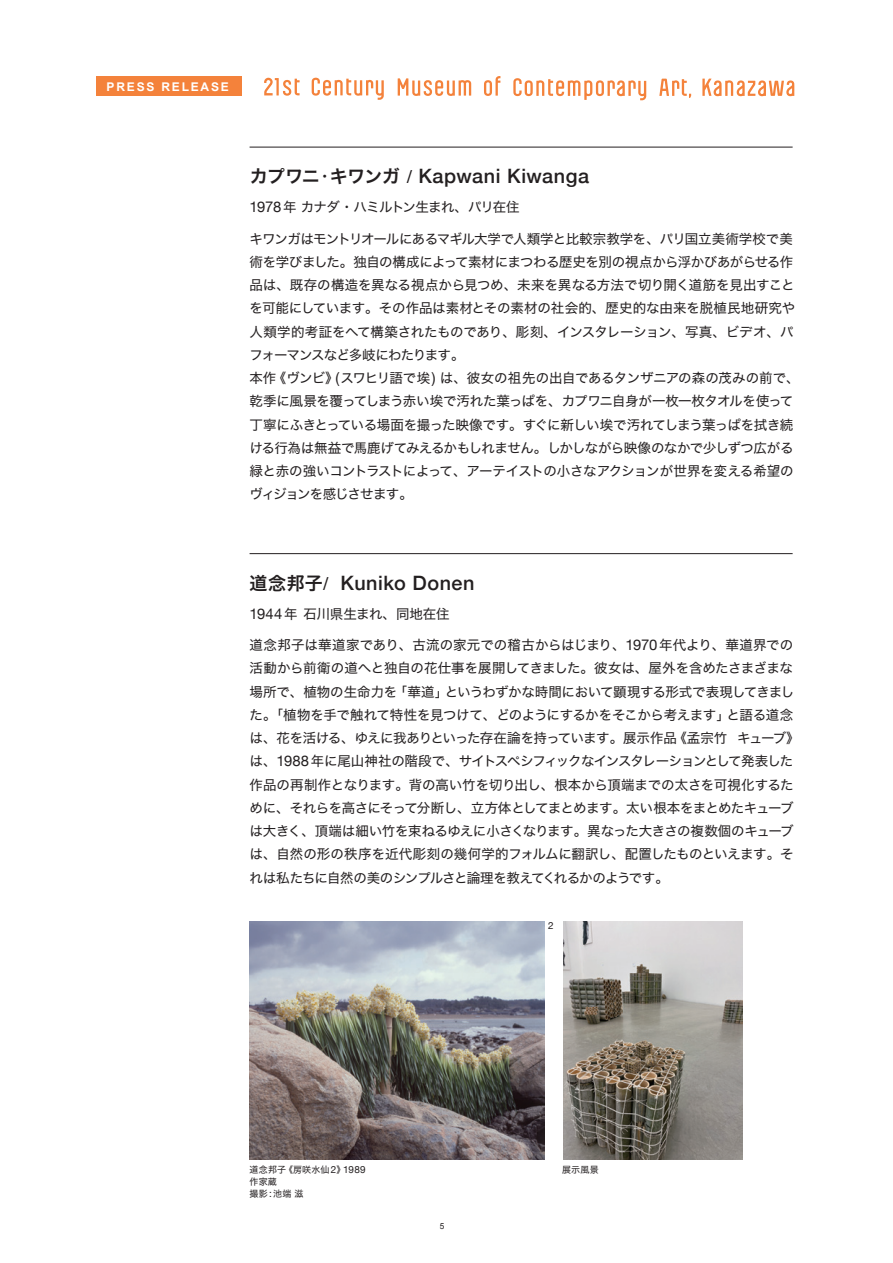
<style>
.page{position:relative;width:893px;height:1263px;background:#fff}
.page>*{position:absolute;margin:0;border:0;box-sizing:border-box;transform-origin:0 0}
.t1{font:500 19.8px "Helvetica Neue";letter-spacing:.025em;color:#231f20}
.t2{font:13.5px/23.2px "Hira Kaku Std W4";letter-spacing:-.03em;color:#231f20}
.t3{font:13.5px "Hira Kaku Std W4";letter-spacing:-.055em;color:#231f20}
.t4{font:700 12px "Arial";letter-spacing:.15em;color:#fff}
.t5{font:9.9px "Helvetica Neue";color:#231f20}
.t6{font:9px/12px "Hira Kaku Std W4";letter-spacing:.025em;color:#231f20}
.t7{font:8.25px "Arial";color:#231f20}
.s1{font-family:"Hira Kaku Pro W6";font-weight:400;font-size:18px}
.s2{font-family:"Hira Kaku Pro W3";font-weight:400;font-size:18px}
.s3{font-family:"Helvetica";font-weight:400;font-size:18px}
.s4{font-family:"Helvetica Neue";font-size:14.85px}
.s5{font-family:"Helvetica Neue";font-size:9.9px}
</style>
<div class="page">
<svg style="left:312px;top:78px;width:72px;height:22px"></svg>
<svg style="left:264px;top:78px;width:36px;height:18px"></svg>
<svg style="left:484px;top:76px;width:16px;height:20px"></svg>
<svg style="left:398px;top:78px;width:73px;height:18px"></svg>
<svg style="left:659px;top:79px;width:32px;height:19px"></svg>
<svg style="left:513px;top:78px;width:133px;height:22px"></svg>
<svg style="left:702px;top:79px;width:92px;height:17px"></svg>
<div style="left:96px;top:77px;width:146px;height:19px;background:#f4823b"></div>
<hr style="left:250px;top:553px;width:543px;height:1px;background:#231f20">
<img style="left:250px;top:921px;width:294px;height:238px">
<img style="left:564px;top:921px;width:178px;height:238px">
<hr style="left:250px;top:147px;width:543px;height:1px;background:#231f20">
<p class="t4" style="left:107px;top:80px;width:124px">PRESS RELEASE</p>
<h1 class="t1" style="left:250px;top:160px;width:341px"><span class="s1">カプワニ</span><span class="s2">・</span><span class="s1">キワンガ</span> <span class="s3">/</span> Kapwani Kiwanga</h1>
<p class="t3" style="left:250px;top:197px;width:272px"><span class="s4">1978</span> 年カナダ・ハミルトン生まれ、パリ在住</p>
<p class="t2" style="left:250px;top:227px;width:552px">キワンガはモントリオールにあるマギル大学で人類学と比較宗教学を、パリ国立美術学校で美術を学びました。独自の構成によって素材にまつわる歴史を別の視点から浮かびあがらせる作品は、既存の構造を異なる視点から見つめ、未来を異なる方法で切り開く道筋を見出すことを可能にしています。その作品は素材とその素材の社会的、歴史的な由来を脱植民地研究や人類学的考証をへて構築されたものであり、彫刻、インスタレーション、写真、ビデオ、パフォーマンスなど多岐にわたります。<br>本作《ヴンビ》<span class="s4">(</span>スワヒリ語で埃<span class="s4">)</span> は、彼女の祖先の出自であるタンザニアの森の茂みの前で、乾季に風景を覆ってしまう赤い埃で汚れた葉っぱを、カプワニ自身が一枚一枚タオルを使って丁寧にふきとっている場面を撮った映像です。すぐに新しい埃で汚れてしまう葉っぱを拭き続ける行為は無益で馬鹿げてみえるかもしれません。しかしながら映像のなかで少しずつ広がる緑と赤の強いコントラストによって、アーテイストの小さなアクションが世界を変える希望のヴィジョンを感じさせます。</p>
<h1 class="t1" style="left:250px;top:567px;width:226px"><span class="s1">道念邦子</span><span class="s3">/</span> Kuniko Donen</h1>
<p class="t2" style="left:250px;top:602px;width:202px"><span class="s4">1944</span>年石川県生まれ、同地在住</p>
<p class="t2" style="left:250px;top:633px;width:552px">道念邦子は華道家であり、古流の家元での稽古からはじまり、<span class="s4">1970</span>年代より、華道界での活動から前衛の道へと独自の花仕事を展開してきました。彼女は、屋外を含めたさまざまな場所で、植物の生命力を「華道」というわずかな時間において顕現する形式で表現してきました。「植物を手で触れて特性を見つけて、どのようにするかをそこから考えます」と語る道念は、花を活ける、ゆえに我ありといった存在論を持っています。展示作品《孟宗竹 キューブ》は、<span class="s4">1988</span> 年に尾山神社の階段で、サイトスペシフィックなインスタレーションとして発表した作品の再制作となります。背の高い竹を切り出し、根本から頂端までの太さを可視化するために、それらを高さにそって分断し、立方体としてまとめます。太い根本をまとめたキューブは大きく、頂端は細い竹を束ねるゆえに小さくなります。異なった大きさの複数個のキューブは、自然の形の秩序を近代彫刻の幾何学的フォルムに翻訳し、配置したものといえます。それは私たちに自然の美のシンプルさと論理を教えてくれるかのようです。</p>
<p class="t5" style="left:548px;top:919px;width:7px">2</p>
<p class="t6" style="left:250px;top:1164px;width:118px">道念邦子《房咲水仙<span class="s5">2</span>》<span class="s5">1989</span>作家蔵<br>撮影<span class="s5">:</span>池端滋</p>
<p class="t6" style="left:562px;top:1164px;width:38px">展示風景</p>
<p class="t7" style="left:440px;top:1221px;width:6px">5</p>
</div>
